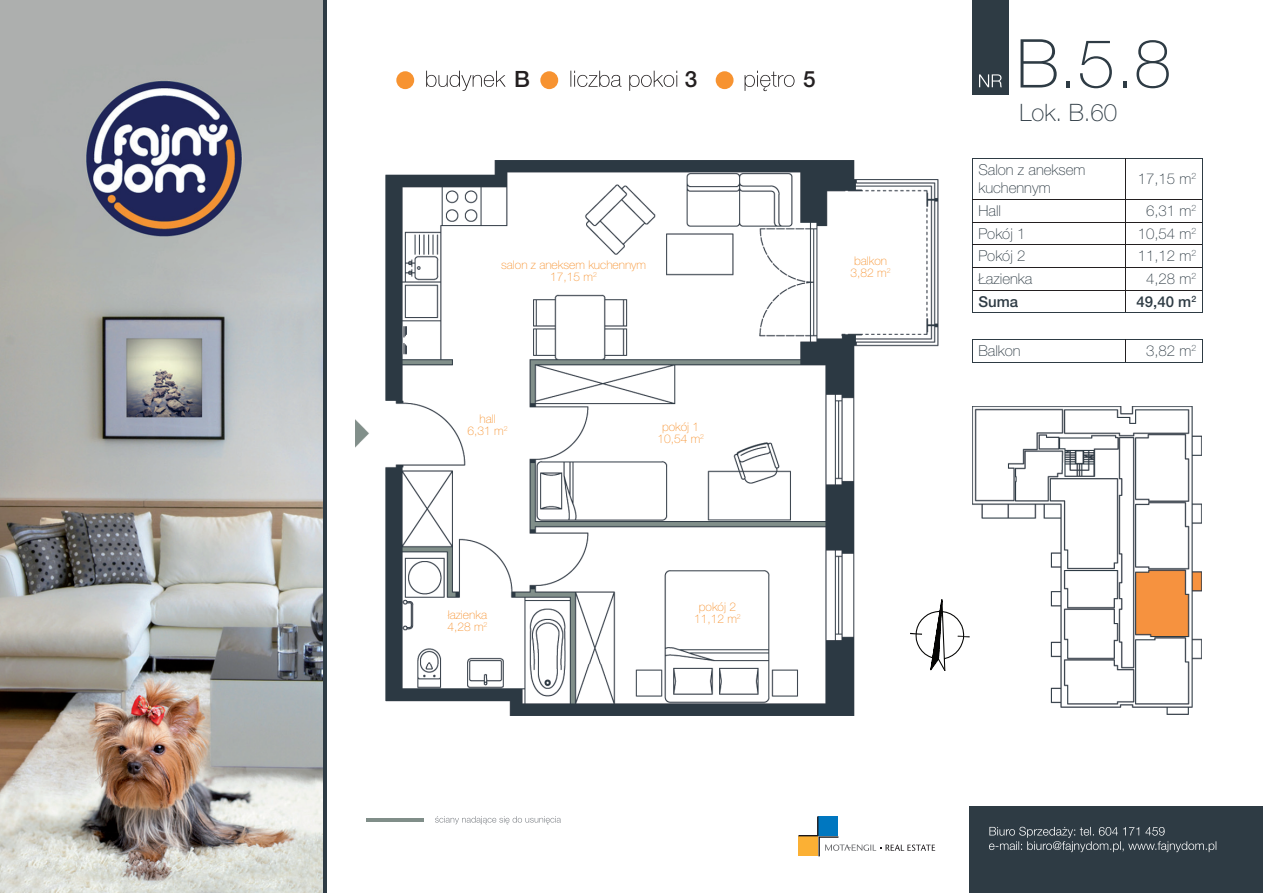
<style>
.page{position:relative;width:1263px;height:893px;background:#fff}
.page>*{position:absolute;margin:0;border:0;box-sizing:border-box;transform-origin:0 0}
.t1{font:100 67.5px "Helvetica Neue LT Pro";color:#2e3b44}
.t2{font:100 24px "Helvetica Neue LT Pro";color:#2e3b44}
.t3{font:500 22.5px "Helvetica Neue LT Pro";color:#231f20}
.t4{font:100 15px/18px "Helvetica Neue LT Pro";color:#2e3b44}
.t5{font:500 15px "Helvetica Neue LT Pro";color:#2e3b44}
.t6{font:100 12px/12px "Helvetica Neue LT Pro";color:#f79331;text-align:center}
</style>
<div class="page">
<img style="left:0;top:0;width:323px;height:893px">
<hr style="left:323px;top:0;width:3px;height:893px;background:#2e3b44">
<div style="left:972px;top:0;width:36px;height:95px;background:#2e3b44"></div>
<div style="left:396px;top:71px;width:18px;height:18px;background:#f79331;border-radius:50%"></div>
<div style="left:540px;top:71px;width:18px;height:18px;background:#f79331;border-radius:50%"></div>
<div style="left:716px;top:71px;width:17px;height:18px;background:#f79331;border-radius:50%"></div>
<svg style="left:426px;top:71px;width:80px;height:20px"></svg>
<svg style="left:570px;top:71px;width:107px;height:20px"></svg>
<svg style="left:979px;top:74px;width:23px;height:13px"></svg>
<div style="left:970px;top:806px;width:293px;height:87px;background:#2e3b44"></div>
<hr style="left:366px;top:818px;width:57px;height:3px;background:#808e89">
<svg style="left:435px;top:816px;width:126px;height:8px"></svg>
<svg style="left:798px;top:816px;width:137px;height:40px"></svg>
<svg style="left:989px;top:827px;width:227px;height:25px"></svg>
<svg style="left:745px;top:71px;width:49px;height:20px"></svg>
<img style="left:355px;top:160px;width:587px;height:504px">
<img style="left:385px;top:664px;width:547px;height:52px">
<hr style="left:972px;top:158px;width:154px;height:1px;background:#2e3b44">
<hr style="left:972px;top:159px;width:1px;height:40px;background:#2e3b44">
<hr style="left:1126px;top:158px;width:76px;height:1px;background:#2e3b44">
<hr style="left:1202px;top:159px;width:1px;height:40px;background:#2e3b44">
<hr style="left:1125px;top:159px;width:1px;height:40px;background:#231f20">
<hr style="left:973px;top:199px;width:153px;height:1px;background:#231f20">
<hr style="left:1126px;top:199px;width:76px;height:1px;background:#231f20">
<hr style="left:973px;top:222px;width:153px;height:1px;background:#231f20">
<hr style="left:1126px;top:222px;width:76px;height:1px;background:#231f20">
<hr style="left:973px;top:245px;width:153px;height:1px;background:#231f20">
<hr style="left:1126px;top:245px;width:76px;height:1px;background:#231f20">
<hr style="left:973px;top:267px;width:153px;height:1px;background:#231f20">
<hr style="left:1126px;top:267px;width:76px;height:1px;background:#231f20">
<hr style="left:973px;top:290px;width:153px;height:1px;background:#231f20">
<hr style="left:1126px;top:290px;width:76px;height:1px;background:#231f20">
<svg style="left:1125px;top:200px;width:1px;height:113px"></svg>
<svg style="left:972px;top:199px;width:1px;height:114px"></svg>
<svg style="left:1202px;top:199px;width:1px;height:114px"></svg>
<hr style="left:972px;top:313px;width:154px;height:1px;background:#2e3b44">
<hr style="left:1126px;top:313px;width:76px;height:1px;background:#2e3b44">
<svg style="left:910px;top:600px;width:60px;height:70px"></svg>
<img style="left:972px;top:406px;width:230px;height:308px">
<hr style="left:972px;top:339px;width:154px;height:1px;background:#2e3b44">
<svg style="left:972px;top:340px;width:1px;height:22px"></svg>
<hr style="left:1126px;top:339px;width:76px;height:1px;background:#2e3b44">
<svg style="left:1202px;top:339px;width:1px;height:23px"></svg>
<svg style="left:1125px;top:339px;width:1px;height:23px"></svg>
<hr style="left:972px;top:362px;width:154px;height:1px;background:#2e3b44">
<hr style="left:1126px;top:362px;width:76px;height:1px;background:#2e3b44">
<h3 class="t3" style="left:514px;top:65px;width:17px">B</h3>
<h3 class="t3" style="left:685px;top:65px;width:14px">3</h3>
<h3 class="t3" style="left:803px;top:65px;width:14px">5</h3>
<p class="t6" style="left:501px;top:259px;width:146px">salon z aneksem kuchennym<br>17,15 m<sup>2</sup></p>
<p class="t6" style="left:467px;top:412px;width:42px">hall<br>6,31 m<sup>2</sup></p>
<p class="t6" style="left:657px;top:420px;width:48px">pokój 1<br>10,54 m<sup>2</sup></p>
<p class="t6" style="left:447px;top:609px;width:42px;text-align:left">łazienka<br>4,28 m<sup>2</sup></p>
<p class="t6" style="left:694px;top:601px;width:48px">pokój 2<br>11,12 m<sup>2</sup></p>
<p class="t6" style="left:850px;top:254px;width:42px">balkon<br>3,82 m<sup>2</sup></p>
<h1 class="t1" style="left:1016px;top:25px;width:157px">B.5.8</h1>
<h2 class="t2" style="left:1019px;top:99px;width:99px">Lok. B.60</h2>
<p class="t4" style="left:978px;top:161px;width:108px">Salon z aneksem kuchennym</p>
<p class="t4" style="left:1138px;top:170px;width:60px">17,15 m<sup>2</sup></p>
<p class="t4" style="left:978px;top:202px;width:24px">Hall</p>
<p class="t4" style="left:1146px;top:202px;width:52px">6,31 m<sup>2</sup></p>
<p class="t4" style="left:978px;top:224px;width:48px">Pokój 1</p>
<p class="t4" style="left:1138px;top:224px;width:60px">10,54 m<sup>2</sup></p>
<p class="t4" style="left:978px;top:247px;width:48px">Pokój 2</p>
<p class="t4" style="left:1138px;top:247px;width:60px">11,12 m<sup>2</sup></p>
<p class="t4" style="left:978px;top:270px;width:55px">Łazienka</p>
<p class="t4" style="left:1146px;top:270px;width:52px">4,28 m<sup>2</sup></p>
<p class="t5" style="left:978px;top:293px;width:41px">Suma</p>
<p class="t5" style="left:1136px;top:293px;width:61px">49,40 m<sup>2</sup></p>
<p class="t4" style="left:978px;top:342px;width:44px">Balkon</p>
<p class="t4" style="left:1146px;top:342px;width:52px">3,82 m<sup>2</sup></p>
</div>
